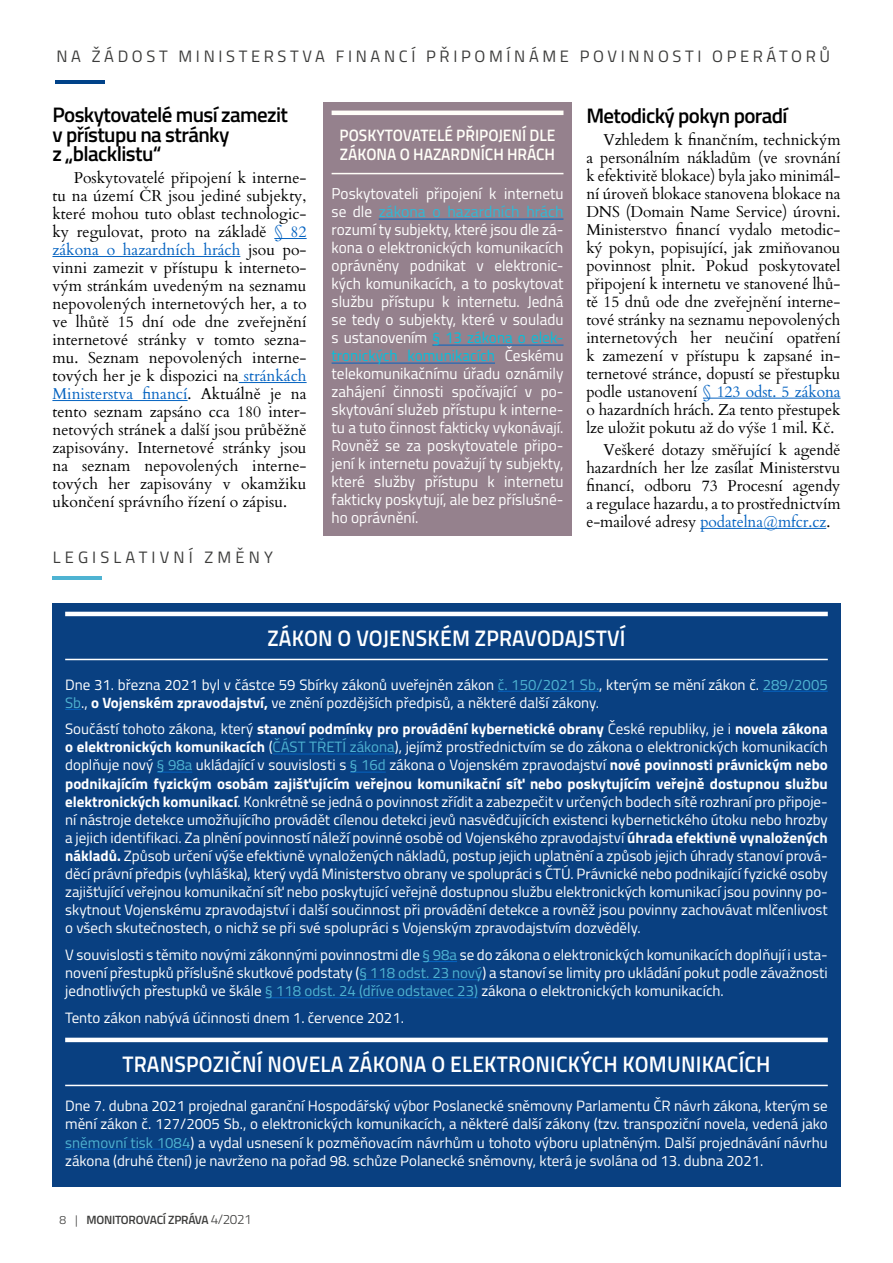
<style>
.page{position:relative;width:893px;height:1263px;background:#fff}
.page>*{position:absolute;margin:0;border:0;box-sizing:border-box;transform-origin:0 0}
.Header_2{font:600 22.5px "Titillium";letter-spacing:.01em;color:#fff;scale:.94 1}
.header_5{font:600 21px/19.5px "Titillium";letter-spacing:-.03em;color:#000}
.Kategorie{font:16.5px "Titillium";letter-spacing:.22em;color:#3c3c3b}
.Header_2-2{font:600 16.5px/19.5px "Titillium";color:#fffef8;scale:.94 1}
.Kategorie-2{font:16.5px "Titillium";letter-spacing:.25em;color:#3c3c3b}
.Odstavec{font:15.75px/18px "Cardo";letter-spacing:-.005em;color:#000;text-align:justify}
.Odstavec_-_bezpatkov{font:15.75px/18px "Titillium";color:#fff;text-align:justify}
.Odstavec_-_bezpatkov-2{font:15px/18.1px "Titillium";color:#fff;text-align:justify}
.t1{font:600 12px "Titillium";letter-spacing:-.02em;color:#3c3c3b}
.s1{color:#0563c1}
.s2{color:#2dbad7}
.s3{color:#05c0dc}
.s4{color:#4eb3d2}
.s5{font-weight:700}
.s6{font-weight:300}
.s7{font-weight:300;font-size:13.5px}
</style>
<div class="page">
<hr style="left:55px;top:80px;width:50px;height:4px;background:#004289">
<hr style="left:274px;top:238px;width:33px;height:1px;background:#0563c1">
<hr style="left:52px;top:256px;width:188px;height:1px;background:#0563c1">
<hr style="left:239px;top:382px;width:68px;height:1px;background:#0563c1">
<hr style="left:52px;top:400px;width:136px;height:1px;background:#0563c1">
<hr style="left:703px;top:398px;width:137px;height:1px;background:#0563c1">
<hr style="left:700px;top:528px;width:126px;height:1px;background:#0563c1">
<div style="left:52px;top:603px;width:788px;height:584px;background:#094081"></div>
<hr style="left:65px;top:612px;width:763px;height:4px;background:#fff">
<hr style="left:65px;top:659px;width:763px;height:1px;background:#fff">
<hr style="left:498px;top:691px;width:101px;height:1px;background:#0563c1">
<hr style="left:763px;top:691px;width:65px;height:1px;background:#0563c1">
<svg style="left:65px;top:709px;width:16px;height:1px"></svg>
<hr style="left:273px;top:754px;width:122px;height:1px;background:#0563c1">
<hr style="left:157px;top:772px;width:35px;height:1px;background:#0563c1">
<hr style="left:350px;top:772px;width:36px;height:1px;background:#0563c1">
<hr style="left:423px;top:961px;width:34px;height:1px;background:#0563c1">
<hr style="left:360px;top:979px;width:122px;height:1px;background:#0563c1">
<hr style="left:265px;top:997px;width:213px;height:1px;background:#0563c1">
<hr style="left:65px;top:1038px;width:763px;height:4px;background:#fff">
<hr style="left:65px;top:1085px;width:763px;height:1px;background:#fff">
<hr style="left:65px;top:1149px;width:125px;height:1px;background:#0563c1">
<hr style="left:52px;top:576px;width:50px;height:4px;background:#4eb3d2">
<div style="left:323px;top:102px;width:249px;height:434px;background:#95818d"></div>
<hr style="left:332px;top:111px;width:231px;height:4px;background:#fffef8">
<hr style="left:332px;top:173px;width:231px;height:1px;background:#fffef8">
<hr style="left:379px;top:219px;width:184px;height:1px;background:#0563c1">
<hr style="left:432px;top:345px;width:131px;height:1px;background:#0563c1">
<hr style="left:332px;top:363px;width:163px;height:1px;background:#0563c1">
<p class="Kategorie" style="left:56px;top:44px;width:775px">NA ŽÁDOST MINISTERSTVA FINANCÍ PŘIPOMÍNÁME POVINNOSTI OPERÁTORŮ</p>
<p class="header_5" style="left:52px;top:104px;width:237px">Poskytovatelé musí zamezit v přístupu na stránky<br>z „blacklistu“</p>
<p class="Odstavec" style="left:52px;top:168px;width:256px;text-indent:21px">Poskytovatelé připojení k interne&shy;tu na území ČR jsou jediné subjekty, které mohou tuto oblast technologic&shy;ky regulovat, proto na základě <span class="s1">§ 82 zákona o hazardních hrách</span> jsou po&shy;vinni zamezit v přístupu k interneto&shy;vým stránkám uvedeným na seznamu nepovolených internetových her, a to ve lhůtě 15 dní ode dne zveřejnění internetové stránky v tomto sezna&shy;mu. Seznam nepovolených interne&shy;tových her je k dispozici na <span class="s1">stránkách Ministerstva financí</span>. Aktuálně je na tento seznam zapsáno cca 180 inter&shy;netových stránek a další jsou průběžně zapisovány. Internetové stránky jsou na seznam nepovolených interne&shy;tových her zapisovány v okamžiku ukončení správního řízení o zápisu.</p>
<p class="Kategorie-2" style="left:53px;top:546px;width:222px">LEGISLATIVNÍ ZMĚNY</p>
<p class="Header_2-2" style="left:340px;top:124px;width:231px">POSKYTOVATELÉ PŘIPOJENÍ DLE<br>ZÁKONA O HAZARDNÍCH HRÁCH</p>
<p class="Odstavec_-_bezpatkov" style="left:332px;top:184px;width:233px">Poskytovateli připojení k internetu se dle <span class="s2">zákona o hazardních hrách </span>rozumí ty subjekty, které jsou dle zá&shy;kona o elektronických komunikacích oprávněny podnikat v elektronic&shy;kých komunikacích, a to poskytovat službu přístupu k internetu. Jedná se tedy o subjekty, které v souladu s ustanovením <span class="s3">§ 13 zákona o elek&shy;tronických komunikacích</span> Českému telekomunikačnímu úřadu oznámily zahájení činnosti spočívající v po&shy;skytování služeb přístupu k interne&shy;tu a tuto činnost fakticky vykonávají.<br>Rovněž se za poskytovatele připo&shy;jení k internetu považují ty subjekty, které služby přístupu k internetu fakticky poskytují, ale bez příslušné&shy;ho oprávnění.</p>
<p class="header_5" style="left:586px;top:104px;width:203px">Metodický pokyn poradí</p>
<p class="Odstavec" style="left:586px;top:130px;width:256px;text-indent:17px">Vzhledem k finančním, technickým a personálním nákladům (ve srovnání k efektivitě blokace) byla jako minimál&shy;ní úroveň blokace stanovena blokace na DNS (Domain Name Service) úrovni.<br>Ministerstvo financí vydalo metodic&shy;ký pokyn, popisující, jak zmiňovanou povinnost plnit. Pokud poskytovatel připojení k internetu ve stanovené lhů&shy;tě 15 dnů ode dne zveřejnění interne&shy;tové stránky na seznamu nepovolených internetových her neučiní opatření k zamezení v přístupu k zapsané in&shy;ternetové stránce, dopustí se přestupku podle ustanovení <span class="s1">§ 123 odst. 5 zákona </span>o hazardních hrách. Za tento přestupek lze uložit pokutu až do výše 1 mil. Kč.</p>
<p class="Odstavec" style="left:586px;top:440px;width:256px;text-indent:17px">Veškeré dotazy směřující k agendě hazardních her lze zasílat Ministerstvu financí, odboru 73 Procesní agendy a regulace hazardu, a to prostřednictvím e-mailové adresy <span class="s1">podatelna@mfcr.cz</span>.</p>
<p class="Header_2" style="left:267px;top:621px;width:382px">ZÁKON O VOJENSKÉM ZPRAVODAJSTVÍ</p>
<p class="Odstavec_-_bezpatkov-2" style="left:65px;top:674px;width:764px">Dne 31. března 2021 byl v částce 59 Sbírky zákonů uveřejněn zákon <span class="s4">č. 150/2021 Sb.</span>, kterým se mění zákon č. <span class="s4">289/2005<br>Sb</span>., <span class="s5">o Vojenském zpravodajství,</span> ve znění pozdějších předpisů, a některé další zákony.</p>
<p class="Odstavec_-_bezpatkov-2" style="left:65px;top:719px;width:764px">Součástí tohoto zákona, který <span class="s5">stanoví podmínky pro provádění kybernetické obrany</span> České republiky, je i <span class="s5">novela zákona o elektronických komunikacích</span> (<span class="s4">ČÁST TŘETÍ zákona</span>), jejímž prostřednictvím se do zákona o elektronických komunikacích doplňuje nový <span class="s4">§ 98a</span> ukládající v souvislosti s <span class="s4">§ 16d</span> zákona o Vojenském zpravodajství <span class="s5">nové povinnosti právnickým nebo podnikajícím fyzickým osobám zajišťujícím veřejnou komunikační síť nebo poskytujícím veřejně dostupnou službu elektronických komunikací</span>. Konkrétně se jedná o povinnost zřídit a zabezpečit v určených bodech sítě rozhraní pro připoje&shy;ní nástroje detekce umožňujícího provádět cílenou detekci jevů nasvědčujících existenci kybernetického útoku nebo hrozby a jejich identifikaci. Za plnění povinností náleží povinné osobě od Vojenského zpravodajství <span class="s5">úhrada efektivně vynaložených nákladů.</span> Způsob určení výše efektivně vynaložených nákladů, postup jejich uplatnění a způsob jejich úhrady stanoví prová&shy;děcí právní předpis (vyhláška), který vydá Ministerstvo obrany ve spolupráci s ČTÚ. Právnické nebo podnikající fyzické osoby zajišťující veřejnou komunikační síť nebo poskytující veřejně dostupnou službu elektronických komunikací jsou povinny po&shy;skytnout Vojenskému zpravodajství i další součinnost při provádění detekce a rovněž jsou povinny zachovávat mlčenlivost o všech skutečnostech, o nichž se při své spolupráci s Vojenským zpravodajstvím dozvěděly.</p>
<p class="Odstavec_-_bezpatkov-2" style="left:65px;top:945px;width:764px">V souvislosti s těmito novými zákonnými povinnostmi dle <span class="s4">§ 98a</span> se do zákona o elektronických komunikacích doplňují i usta&shy;novení přestupků příslušné skutkové podstaty (<span class="s4">§ 118 odst. 23 nový</span>) a stanoví se limity pro ukládání pokut podle závažnosti jednotlivých přestupků ve škále <span class="s4">§ 118 odst. 24 (dříve odstavec 23)</span> zákona o elektronických komunikacích.</p>
<p class="Odstavec_-_bezpatkov-2" style="left:65px;top:1008px;width:340px">Tento zákon nabývá účinnosti dnem 1. července 2021.</p>
<p class="Header_2" style="left:122px;top:1047px;width:691px">TRANSPOZIČNÍ NOVELA ZÁKONA O ELEKTRONICKÝCH KOMUNIKACÍCH</p>
<p class="Odstavec_-_bezpatkov-2" style="left:65px;top:1096px;width:764px">Dne 7. dubna 2021 projednal garanční Hospodářský výbor Poslanecké sněmovny Parlamentu ČR návrh zákona, kterým se mění zákon č. 127/2005 Sb., o elektronických komunikacích, a některé další zákony (tzv. transpoziční novela, vedená jako <span class="s4">sněmovní tisk 1084</span>) a vydal usnesení k pozměňovacím návrhům u tohoto výboru uplatněným. Další projednávání návrhu zákona (druhé čtení) je navrženo na pořad 98. schůze Polanecké sněmovny, která je svolána od 13. dubna 2021.</p>
<p class="t1" style="left:60px;top:1211px;width:194px"><span class="s6">8 |</span> MONITOROVACÍ ZPRÁVA <span class="s7">4/2021</span></p>
</div>
